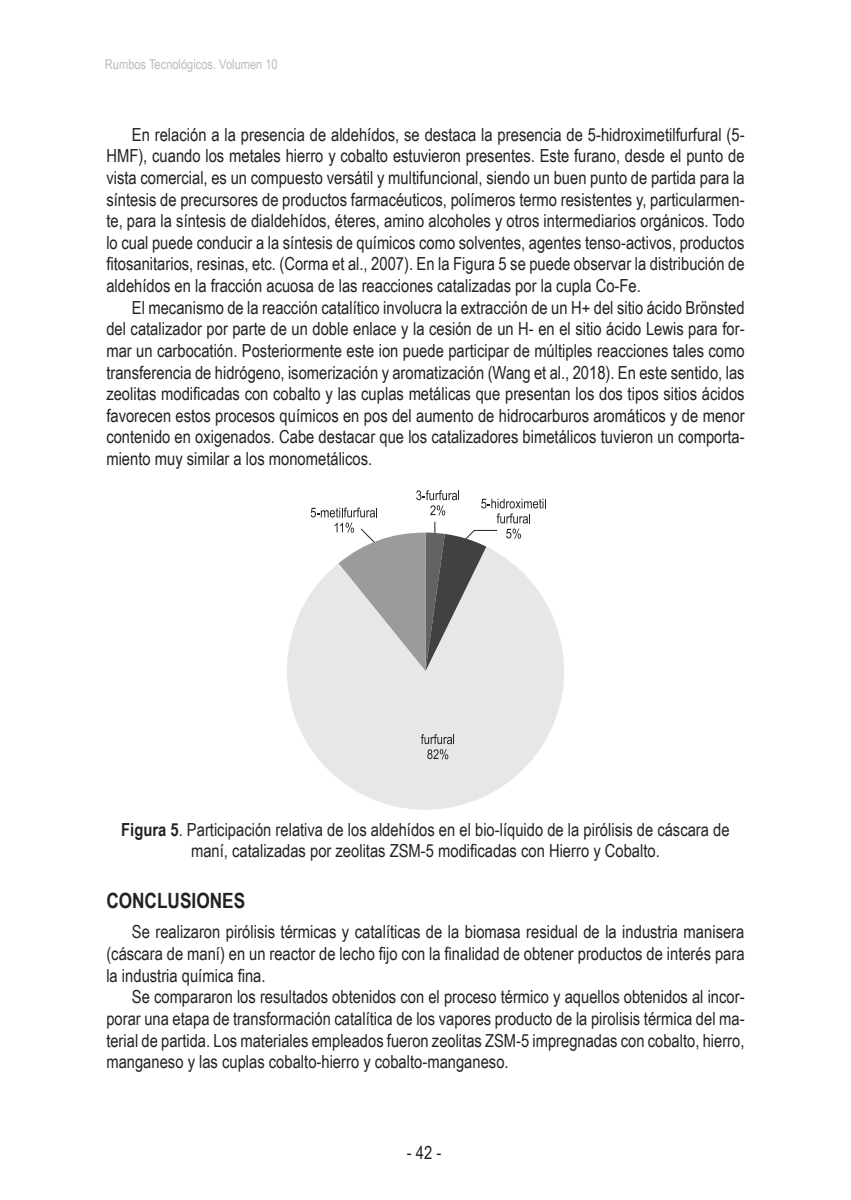
<style>
.page{position:relative;width:851px;height:1200px;background:#fff}
.page>*{position:absolute;margin:0;border:0;box-sizing:border-box;transform-origin:0 0}
._05_Titulo{font:700 21px "Arial Narrow";color:#222}
._07_Texto{font:18px/21.6px "Arial Narrow";color:#222;text-align:justify}
._12_Titulo_TablaGraf{font:18px/21.6px "Arial Narrow";color:#222;text-align:center}
.t1{font:13.5px "Arial Narrow";color:#bbb}
.s1{font-weight:700}
</style>
<div class="page">
<svg style="left:287px;top:593px;width:277px;height:216px;fill:#e7e7e7"></svg>
<svg style="left:421px;top:734px;width:33px;height:25px"></svg>
<svg style="left:311px;top:490px;width:235px;height:181px"></svg>
<p class="t1" style="left:105px;top:54px;width:174px">Rumbos Tecnológicos. Volumen 10</p>
<p class="_07_Texto" style="left:106px;top:123px;width:639px;text-indent:26px">En relación a la presencia de aldehídos, se destaca la presencia de 5-hidroximetilfurfural (5- HMF), cuando los metales hierro y cobalto estuvieron presentes. Este furano, desde el punto de vista comercial, es un compuesto versátil y multifuncional, siendo un buen punto de partida para la síntesis de precursores de productos farmacéuticos, polímeros termo resistentes y, particularmen&shy;te, para la síntesis de dialdehídos, éteres, amino alcoholes y otros intermediarios orgánicos. Todo lo cual puede conducir a la síntesis de químicos como solventes, agentes tenso-activos, productos fitosanitarios, resinas, etc. (Corma et al., 2007). En la Figura 5 se puede observar la distribución de aldehídos en la fracción acuosa de las reacciones catalizadas por la cupla Co-Fe.</p>
<p class="_07_Texto" style="left:106px;top:296px;width:639px;text-indent:26px">El mecanismo de la reacción catalítico involucra la extracción de un H+ del sitio ácido Brönsted del catalizador por parte de un doble enlace y la cesión de un H- en el sitio ácido Lewis para for&shy;mar un carbocatión. Posteriormente este ion puede participar de múltiples reacciones tales como transferencia de hidrógeno, isomerización y aromatización (Wang et al., 2018). En este sentido, las zeolitas modificadas con cobalto y las cuplas metálicas que presentan los dos tipos sitios ácidos favorecen estos procesos químicos en pos del aumento de hidrocarburos aromáticos y de menor contenido en oxigenados. Cabe destacar que los catalizadores bimetálicos tuvieron un comporta&shy;miento muy similar a los monometálicos.</p>
<p class="_12_Titulo_TablaGraf" style="left:121px;top:817px;width:609px"><span class="s1">Figura 5</span>. Participación relativa de los aldehídos en el bio-líquido de la pirólisis de cáscara de maní, catalizadas por zeolitas ZSM-5 modificadas con Hierro y Cobalto.</p>
<p class="_05_Titulo" style="left:106px;top:884px;width:140px">CONCLUSIONES</p>
<p class="_07_Texto" style="left:106px;top:920px;width:639px;text-indent:26px">Se realizaron pirólisis térmicas y catalíticas de la biomasa residual de la industria manisera (cáscara de maní) en un reactor de lecho fijo con la finalidad de obtener productos de interés para la industria química fina.</p>
<p class="_07_Texto" style="left:106px;top:985px;width:639px;text-indent:26px">Se compararon los resultados obtenidos con el proceso térmico y aquellos obtenidos al incor&shy;porar una etapa de transformación catalítica de los vapores producto de la pirolisis térmica del ma&shy;terial de partida. Los materiales empleados fueron zeolitas ZSM-5 impregnadas con cobalto, hierro, manganeso y las cuplas cobalto-hierro y cobalto-manganeso.</p>
<p class="_07_Texto" style="left:407px;top:1140px;width:36px">- 42 -</p>
</div>
